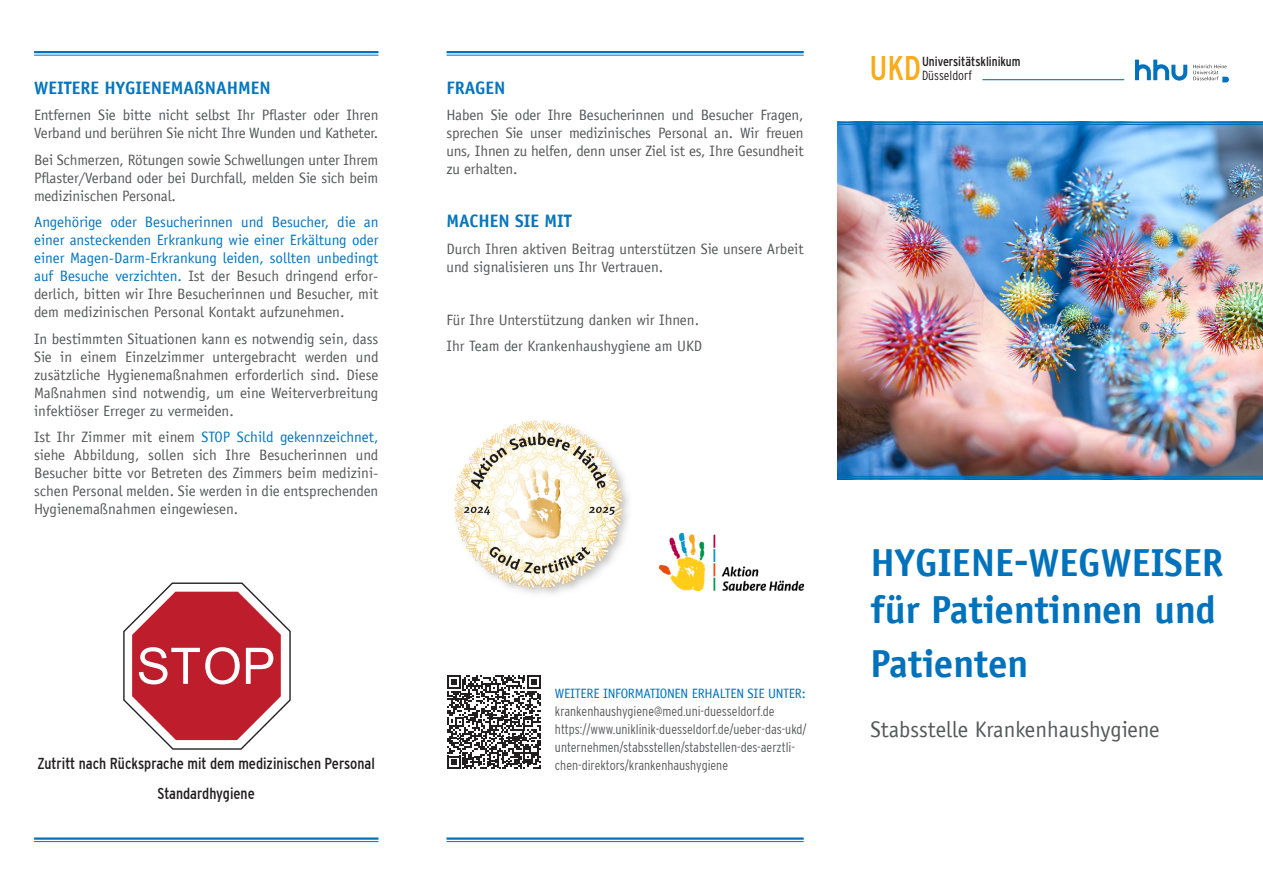
<style>
.page{position:relative;width:1263px;height:893px;background:#fff}
.page>*{position:absolute;margin:0;border:0;box-sizing:border-box;transform-origin:0 0}
.t1{font:50.4px "Arial";color:#fff}
.t2{font:700 39px/46.5px "Officina Sans";color:#0072bc}
.t3{font:condensed 34.35px "Interstate";color:#faab1a}
.t4{font:22.5px "Officina Sans";color:#57585a}
.t5{font:700 18px "Officina Sans";color:#0575bd}
.t6{font:condensed 15.9px/30.2px "Interstate";color:#231f20;text-align:center}
.t7{font:15px/18px "Officina Sans";letter-spacing:-.01em;color:#57585a;text-align:justify}
.t8{font:15px/18px "Officina Sans";color:#0575bd;text-align:justify}
.t9{font:300 condensed 13.5px/18px "Interstate";color:#57585a}
.t10{font:13.5px "Officina Sans";letter-spacing:-.02em;color:#0072bc}
.t11{font:condensed 13.2px "Interstate";color:#231f20}
.t12{font:300 condensed 13.2px "Interstate";color:#231f20}
.s1{color:#57585a}
.s2{color:#0575bd}
</style>
<div class="page">
<img style="left:838px;top:123px;width:425px;height:355px">
<img style="left:660px;top:533px;width:144px;height:57px">
<svg style="left:123px;top:582px;width:168px;height:168px"></svg>
<hr style="left:838px;top:478px;width:425px;height:1px;background:#0072bc">
<hr style="left:838px;top:476px;width:425px;height:1px;background:#0072bc">
<hr style="left:446px;top:51px;width:358px;height:2px;background:#0072bc">
<hr style="left:446px;top:55px;width:358px;height:1px;background:#0072bc">
<hr style="left:446px;top:837px;width:358px;height:3px;background:#0072bc">
<hr style="left:446px;top:841px;width:358px;height:1px;background:#0072bc">
<hr style="left:34px;top:51px;width:344px;height:2px;background:#0072bc">
<hr style="left:34px;top:55px;width:344px;height:1px;background:#0072bc">
<hr style="left:34px;top:837px;width:344px;height:3px;background:#0072bc">
<hr style="left:34px;top:841px;width:344px;height:1px;background:#0072bc">
<svg style="left:447px;top:675px;width:94px;height:94px"></svg>
<hr style="left:982px;top:79px;width:142px;height:1px;background:#0072bc">
<svg style="left:1135px;top:60px;width:52px;height:21px"></svg>
<svg style="left:1193px;top:64px;width:36px;height:18px"></svg>
<hr style="left:838px;top:122px;width:425px;height:1px;background:#0072bc">
<hr style="left:838px;top:124px;width:425px;height:1px;background:#0072bc">
<img style="left:454px;top:420px;width:175px;height:174px">
<p class="t5" style="left:34px;top:76px;width:238px">WEITERE HYGIENEMAßNAHMEN</p>
<p class="t7" style="left:34px;top:106px;width:346px">Entfernen Sie bitte nicht selbst Ihr Pflaster oder Ihren<br>Verband und berühren Sie nicht Ihre Wunden und Katheter.</p>
<p class="t7" style="left:34px;top:150px;width:346px">Bei Schmerzen, Rötungen sowie Schwellungen unter Ihrem Pflaster/Verband oder bei Durchfall, melden Sie sich beim medizinischen Personal.</p>
<p class="t8" style="left:34px;top:213px;width:346px">Angehörige oder Besucherinnen und Besucher, die an einer ansteckenden Erkrankung wie einer Erkältung oder einer Magen-Darm-Erkrankung leiden, sollten unbedingt auf Besuche verzichten. <span class="s1">Ist der Besuch dringend erfor&shy;derlich, bitten wir Ihre Besucherinnen und Besucher, mit dem medizinischen Personal Kontakt aufzunehmen.</span></p>
<p class="t7" style="left:34px;top:329px;width:346px">In bestimmten Situationen kann es notwendig sein, dass Sie in einem Einzelzimmer untergebracht werden und zusätzliche Hygienemaßnahmen erforderlich sind. Diese Maßnahmen sind notwendig, um eine Weiterverbreitung infektiöser Erreger zu vermeiden.</p>
<p class="t7" style="left:34px;top:428px;width:346px">Ist Ihr Zimmer mit einem <span class="s2">STOP Schild gekennzeichnet, </span>siehe Abbildung, sollen sich Ihre Besucherinnen und Besucher bitte vor Betreten des Zimmers beim medizini&shy;schen Personal melden. Sie werden in die entsprechenden Hygienemaßnahmen eingewiesen.</p>
<h1 class="t1" style="left:137px;top:631px;width:140px">STOP</h1>
<p class="t6" style="left:37px;top:748px;width:339px">Zutritt nach Rücksprache mit dem medizinischen Personal<br>Standardhygiene</p>
<p class="t5" style="left:446px;top:76px;width:61px">FRAGEN</p>
<p class="t7" style="left:446px;top:106px;width:359px">Haben Sie oder Ihre Besucherinnen und Besucher Fragen, sprechen Sie unser medizinisches Personal an. Wir freuen uns, Ihnen zu helfen, denn unser Ziel ist es, Ihre Gesundheit zu erhalten.</p>
<p class="t5" style="left:446px;top:210px;width:127px">MACHEN SIE MIT</p>
<p class="t7" style="left:446px;top:239px;width:359px">Durch Ihren aktiven Beitrag unterstützen Sie unsere Arbeit und signalisieren uns Ihr Vertrauen.</p>
<p class="t7" style="left:446px;top:306px;width:257px;line-height:26.5px">Für Ihre Unterstützung danken wir Ihnen.<br>Ihr Team der Krankenhaushygiene am UKD</p>
<h3 class="t3" style="left:869px;top:49px;width:53px">UKD</h3>
<p class="t11" style="left:922px;top:53px;width:100px">Universitätsklinikum</p>
<p class="t12" style="left:922px;top:68px;width:52px">Düsseldorf</p>
<p class="t10" style="left:555px;top:685px;width:252px">WEITERE INFORMATIONEN ERHALTEN SIE UNTER:</p>
<p class="t9" style="left:555px;top:702px;width:253px">krankenhaushygiene@med.uni-duesseldorf.de https://www.uniklinik-duesseldorf.de/ueber-das-ukd/ unternehmen/stabsstellen/stabstellen-des-aerztli&shy;chen-direktors/krankenhaushygiene</p>
<h2 class="t2" style="left:870px;top:539px;width:355px">HYGIENE-WEGWEISER für Patientinnen und</h2>
<h2 class="t2" style="left:870px;top:640px;width:160px">Patienten</h2>
<h3 class="t4" style="left:870px;top:716px;width:291px">Stabsstelle Krankenhaushygiene</h3>
</div>
